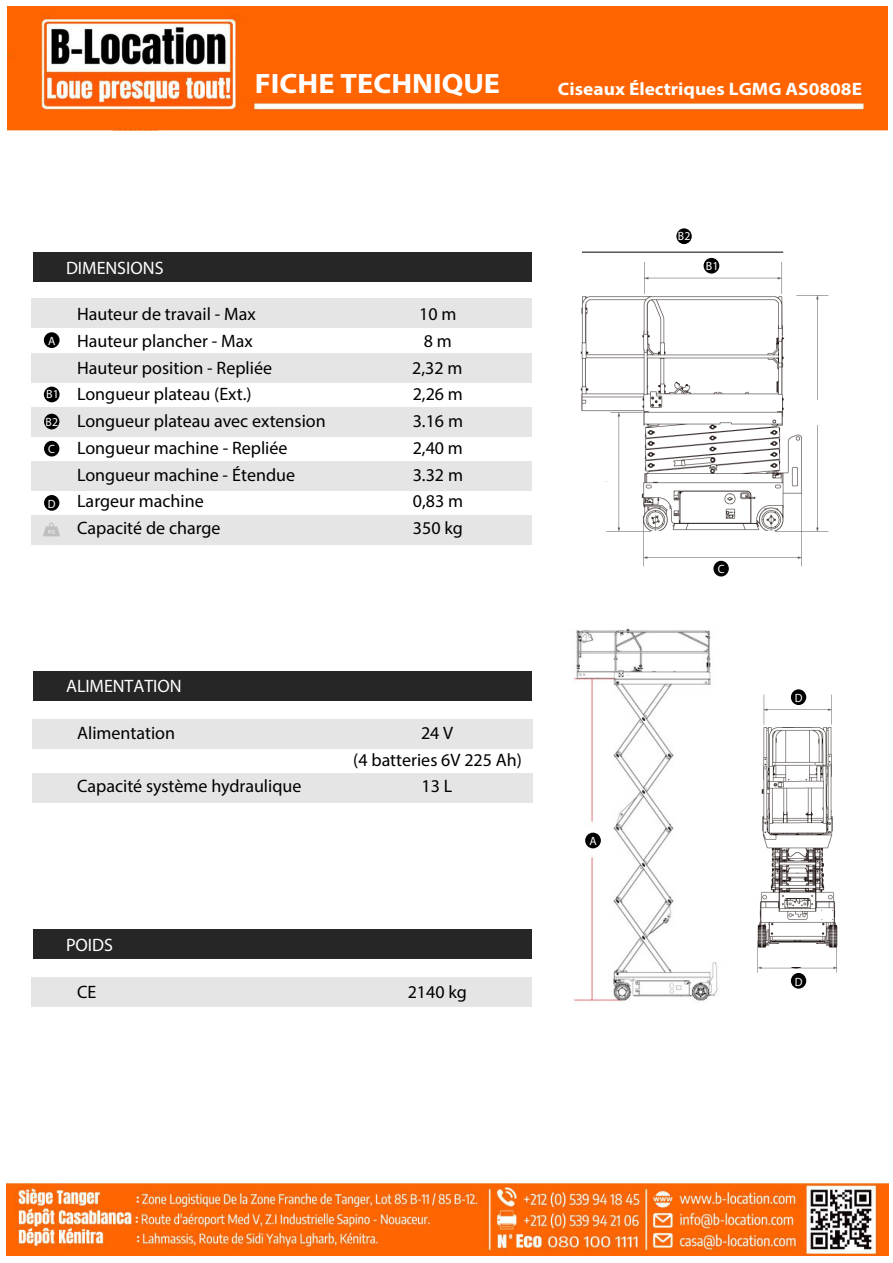
<style>
.page{position:relative;width:893px;height:1263px;background:#fff}
.page>*{position:absolute;margin:0;border:0;box-sizing:border-box;transform-origin:0 0}
.t1{font:700 28.05px "Myriad Pro";color:#fff;scale:1.08 1}
.t2{font:18px/26.4px "Myriad Pro";color:#000;text-align:center}
.t3{font:700 18px "Myriad Pro";color:#fff;scale:1.08 1}
.t4{font:18px "Myriad Pro";letter-spacing:-.005em;color:#fff}
.t5{font:12px "Myriad Pro";letter-spacing:.01em;color:#fff}
</style>
<div class="page">
<img style="left:7px;top:7px;width:880px;height:124px">
<img style="left:6px;top:1182px;width:882px;height:74px">
<div style="left:33px;top:252px;width:499px;height:29px;background:#262626"></div>
<div style="left:32px;top:299px;width:500px;height:29px;background:#e5e5e5"></div>
<div style="left:32px;top:353px;width:500px;height:29px;background:#e5e5e5"></div>
<div style="left:32px;top:407px;width:500px;height:29px;background:#e5e5e5"></div>
<div style="left:32px;top:461px;width:500px;height:29px;background:#e5e5e5"></div>
<div style="left:32px;top:515px;width:500px;height:29px;background:#e5e5e5"></div>
<img style="left:44px;top:522px;width:16px;height:15px">
<div style="left:33px;top:671px;width:499px;height:29px;background:#262626"></div>
<div style="left:33px;top:719px;width:500px;height:29px;background:#e5e5e5"></div>
<div style="left:33px;top:774px;width:500px;height:29px;background:#e5e5e5"></div>
<div style="left:32px;top:977px;width:500px;height:29px;background:#e5e5e5"></div>
<div style="left:33px;top:929px;width:499px;height:30px;background:#262626"></div>
<div style="left:44px;top:332px;width:16px;height:16px;background:#000;border-radius:50%"></div>
<div style="left:44px;top:387px;width:16px;height:15px;background:#000;border-radius:50%"></div>
<div style="left:44px;top:414px;width:15px;height:15px;background:#000;border-radius:50%"></div>
<div style="left:44px;top:441px;width:15px;height:15px;background:#000;border-radius:50%"></div>
<div style="left:44px;top:495px;width:15px;height:16px;background:#000;border-radius:50%"></div>
<img style="left:580px;top:243px;width:249px;height:324px">
<img style="left:757px;top:694px;width:81px;height:295px">
<img style="left:573px;top:628px;width:145px;height:374px">
<div style="left:598px;top:252px;width:34px;height:24px;background:#fff"></div>
<div style="left:692px;top:252px;width:33px;height:24px;background:#fff"></div>
<div style="left:817px;top:400px;width:34px;height:25px;background:#fff"></div>
<div style="left:701px;top:559px;width:33px;height:24px;background:#fff"></div>
<div style="left:651px;top:532px;width:124px;height:22px;background:#fff"></div>
<div style="left:585px;top:458px;width:32px;height:23px;background:#fff"></div>
<div style="left:783px;top:686px;width:31px;height:22px;background:#fff"></div>
<div style="left:781px;top:944px;width:31px;height:23px;background:#fff"></div>
<div style="left:580px;top:827px;width:26px;height:19px;background:#fff"></div>
<div style="left:559px;top:262px;width:85px;height:32px;background:#fff"></div>
<div style="left:585px;top:833px;width:16px;height:15px;background:#000;border-radius:50%"></div>
<div style="left:704px;top:258px;width:15px;height:16px;background:#000;border-radius:50%"></div>
<div style="left:676px;top:228px;width:16px;height:16px;background:#000;border-radius:50%"></div>
<div style="left:713px;top:561px;width:16px;height:15px;background:#000;border-radius:50%"></div>
<div style="left:791px;top:689px;width:15px;height:16px;background:#000;border-radius:50%"></div>
<div style="left:791px;top:973px;width:15px;height:16px;background:#000;border-radius:50%"></div>
<hr style="left:582px;top:252px;width:201px;height:1px;background:#000">
<h1 class="t1" style="left:255px;top:65px;width:228px">FICHE TECHNIQUE</h1>
<p class="t3" style="left:558px;top:77px;width:283px">Ciseaux Électriques LGMG AS0808E</p>
<p class="t5" style="left:48px;top:333px;width:9px">A</p>
<p class="t5" style="left:46px;top:387px;width:14px">B1</p>
<p class="t5" style="left:46px;top:414px;width:14px">B2</p>
<p class="t5" style="left:48px;top:442px;width:8px">C</p>
<p class="t5" style="left:48px;top:496px;width:9px">D</p>
<p class="t4" style="left:66px;top:256px;width:99px">DIMENSIONS</p>
<p class="t2" style="left:77px;top:301px;width:180px">Hauteur de travail - Max</p>
<p class="t2" style="left:419px;top:301px;width:39px">10 m</p>
<p class="t2" style="left:77px;top:327px;width:177px">Hauteur plancher - Max</p>
<p class="t2" style="left:412px;top:327px;width:52px">8 m<br>2,32 m</p>
<p class="t2" style="left:77px;top:381px;width:176px">Longueur plateau (Ext.)</p>
<p class="t2" style="left:413px;top:381px;width:52px">2,26 m</p>
<p class="t2" style="left:77px;top:434px;width:212px">Longueur machine - Repliée</p>
<p class="t2" style="left:413px;top:434px;width:52px">2,40 m</p>
<p class="t2" style="left:77px;top:488px;width:128px">Largeur machine</p>
<p class="t2" style="left:413px;top:488px;width:52px">0,83 m</p>
<p class="t2" style="left:77px;top:354px;width:196px">Hauteur position - Repliée</p>
<p class="t2" style="left:77px;top:408px;width:250px">Longueur plateau avec extension</p>
<p class="t2" style="left:77px;top:461px;width:220px">Longueur machine - Étendue</p>
<p class="t2" style="left:77px;top:515px;width:145px">Capacité de charge</p>
<p class="t2" style="left:413px;top:408px;width:52px">3.16 m</p>
<p class="t2" style="left:413px;top:461px;width:52px">3.32 m</p>
<p class="t2" style="left:413px;top:515px;width:52px">350 kg</p>
<p class="t4" style="left:66px;top:675px;width:117px">ALIMENTATION</p>
<p class="t2" style="left:77px;top:720px;width:99px">Alimentation</p>
<p class="t2" style="left:77px;top:772px;width:226px">Capacité système hydraulique</p>
<p class="t2" style="left:353px;top:720px;width:170px">24 V<br>(4 batteries 6V 225 Ah)<br>13 L</p>
<p class="t4" style="left:66px;top:934px;width:48px">POIDS</p>
<p class="t2" style="left:77px;top:978px;width:21px">CE</p>
<p class="t2" style="left:408px;top:978px;width:61px">2140 kg</p>
<p class="t5" style="left:589px;top:834px;width:9px">A</p>
<p class="t5" style="left:678px;top:229px;width:14px">B2</p>
<p class="t5" style="left:706px;top:258px;width:14px">B1</p>
<p class="t5" style="left:718px;top:562px;width:8px">C</p>
<p class="t5" style="left:795px;top:690px;width:9px">D</p>
<p class="t5" style="left:795px;top:974px;width:9px">D</p>
</div>
